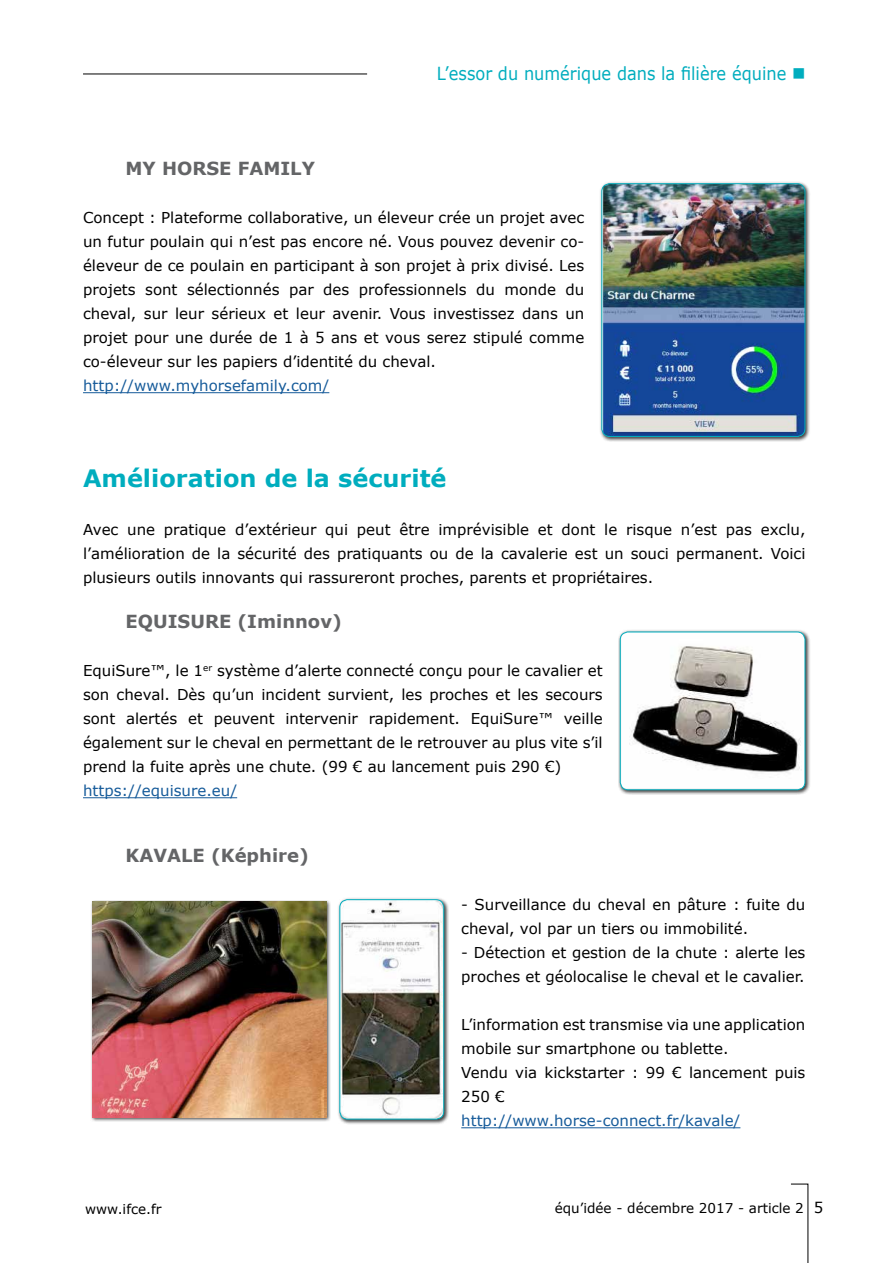
<style>
.page{position:relative;width:893px;height:1263px;background:#fff}
.page>*{position:absolute;margin:0;border:0;box-sizing:border-box;transform-origin:0 0}
.t1{font:700 24px "Verdana";color:#00adbe}
.t2{font:700 18px "Verdana";color:#646567}
.t3{font:18px "Verdana";color:#00adbe;scale:.9 1}
.t4{font:15px/24px "Verdana";color:#000;text-align:justify}
.t5{font:15px "Verdana";color:#165b9a}
.t6{font:13.5px "Verdana";color:#000}
.s1{font-size:15px}
</style>
<div class="page">
<svg style="left:791px;top:1183px;width:18px;height:80px"></svg>
<hr style="left:83px;top:74px;width:284px;height:1px;background:#000">
<hr style="left:83px;top:392px;width:246px;height:1px;background:#165b9a">
<hr style="left:83px;top:797px;width:154px;height:1px;background:#165b9a">
<hr style="left:461px;top:1127px;width:279px;height:1px;background:#165b9a">
<div style="left:599px;top:181px;width:211px;height:261px;background:#000;opacity:.75"></div>
<img style="left:603px;top:184px;width:202px;height:252px">
<div style="left:601px;top:183px;width:204px;height:254px;border:1px solid #00adbe;border-radius:8px"></div>
<div style="left:618px;top:629px;width:192px;height:166px;background:#000;opacity:.75"></div>
<img style="left:621px;top:632px;width:184px;height:156px">
<div style="left:620px;top:631px;width:185px;height:159px;border:1px solid #00adbe;border-radius:8px"></div>
<div style="left:91px;top:900px;width:240px;height:222px;background:#000;opacity:.75"></div>
<img style="left:93px;top:902px;width:233px;height:215px">
<div style="left:337px;top:897px;width:112px;height:227px;background:#000;opacity:.75"></div>
<img style="left:340px;top:900px;width:103px;height:218px">
<div style="left:339px;top:899px;width:105px;height:220px;border:1px solid #00adbe;border-radius:8px"></div>
<p class="t3" style="left:437px;top:61px;width:411px">L’essor du numérique dans la filière équine ■</p>
<p class="t2" style="left:126px;top:156px;width:191px">MY HORSE FAMILY</p>
<p class="t4" style="left:83px;top:206px;width:503px">Concept : Plateforme collaborative, un éleveur crée un projet avec un futur poulain qui n’est pas encore né. Vous pouvez devenir co&shy;éleveur de ce poulain en participant à son projet à prix divisé. Les projets sont sélectionnés par des professionnels du monde du cheval, sur leur sérieux et leur avenir. Vous investissez dans un projet pour une durée de 1 à 5 ans et vous serez stipulé comme co-éleveur sur les papiers d’identité du cheval.</p>
<p class="t5" style="left:83px;top:376px;width:248px">http://www.myhorsefamily.com/</p>
<h1 class="t1" style="left:83px;top:462px;width:365px">Amélioration de la sécurité</h1>
<p class="t4" style="left:83px;top:518px;width:724px">Avec une pratique d’extérieur qui peut être imprévisible et dont le risque n’est pas exclu, l’amélioration de la sécurité des pratiquants ou de la cavalerie est un souci permanent. Voici plusieurs outils innovants qui rassureront proches, parents et propriétaires.</p>
<p class="t2" style="left:126px;top:609px;width:218px">EQUISURE (Iminnov)</p>
<p class="t4" style="left:83px;top:659px;width:521px">EquiSure™, le 1<sup>er</sup> système d’alerte connecté conçu pour le cavalier et son cheval. Dès qu’un incident survient, les proches et les secours sont alertés et peuvent intervenir rapidement. EquiSure™ veille également sur le cheval en permettant de le retrouver au plus vite s’il prend la fuite après une chute. (99 € au lancement puis 290 €)</p>
<p class="t5" style="left:83px;top:781px;width:156px">https://equisure.eu/</p>
<p class="t2" style="left:126px;top:843px;width:185px">KAVALE (Képhire)</p>
<p class="t4" style="left:461px;top:893px;width:346px">- Surveillance du cheval en pâture : fuite du cheval, vol par un tiers ou immobilité.</p>
<p class="t4" style="left:461px;top:941px;width:346px">- Détection et gestion de la chute : alerte les proches et géolocalise le cheval et le cavalier.</p>
<p class="t4" style="left:461px;top:1013px;width:346px;text-align:left">L’information est transmise via une application mobile sur smartphone ou tablette.<br>Vendu via kickstarter : 99 € lancement puis 250 €</p>
<p class="t5" style="left:461px;top:1111px;width:281px">http://www.horse-connect.fr/kavale/</p>
<p class="t6" style="left:85px;top:1200px;width:78px">www.ifce.fr</p>
<p class="t6" style="left:555px;top:1199px;width:270px">équ’idée - décembre 2017 - article 2 <span class="s1">5</span></p>
</div>
